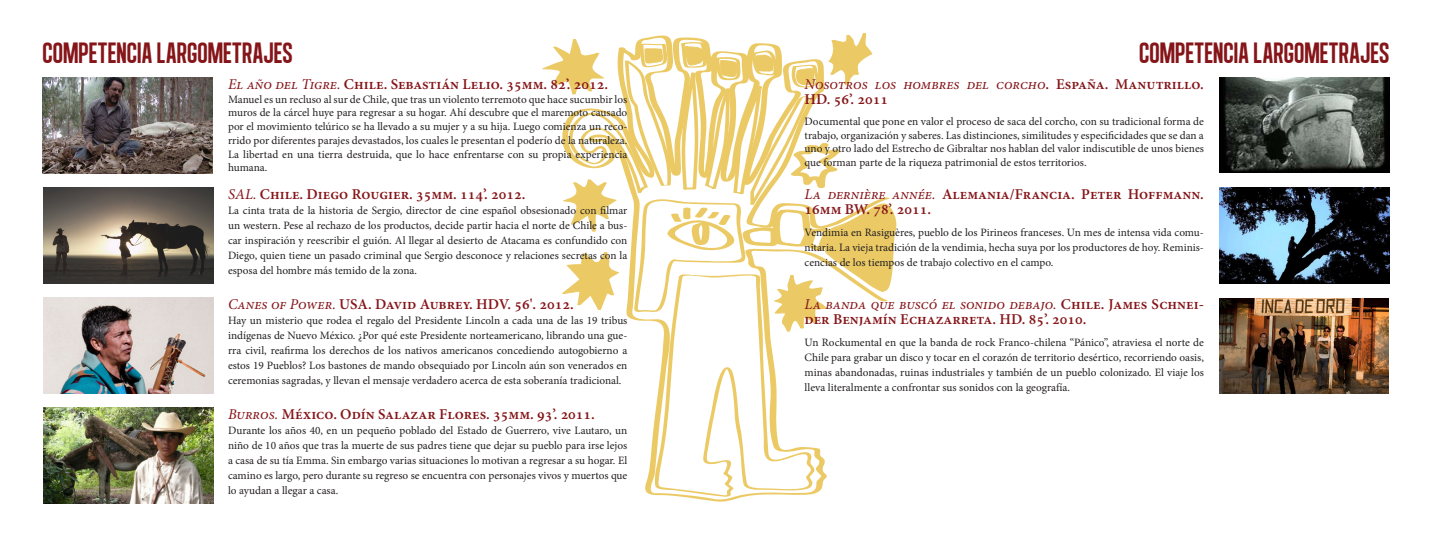
<style>
.page{position:relative;width:1432px;height:546px;background:#fff}
.page>*{position:absolute;margin:0;border:0;box-sizing:border-box;transform-origin:0 0}
.títulos{font:30px "Algre Sans NC";color:#851519}
.subtítulos{font:600 15px/15px "Minion Pro";color:#851519}
.TEXTO{font:11.25px/15px "Minion Pro";color:#231f20;text-align:justify}
.s1{font-weight:400;font-style:italic}
</style>
<div class="page">
<svg style="left:645px;top:332px;width:182px;height:170px"></svg>
<svg style="left:542px;top:33px;width:355px;height:299px"></svg>
<img style="left:43px;top:78px;width:170px;height:96px">
<img style="left:44px;top:407px;width:170px;height:96px">
<img style="left:44px;top:298px;width:170px;height:95px">
<img style="left:44px;top:188px;width:170px;height:95px">
<img style="left:1219px;top:78px;width:170px;height:94px">
<img style="left:1219px;top:188px;width:170px;height:95px">
<img style="left:1219px;top:298px;width:169px;height:95px">
<p class="títulos" style="left:43px;top:37px;width:252px">COMPETENCIA LARGOMETRAJES</p>
<p class="títulos" style="left:1139px;top:37px;width:252px">COMPETENCIA LARGOMETRAJES</p>
<p class="subtítulos" style="left:228px;top:76px;width:382px"><span class="s1">El año del Tigre.</span> Chile. Sebastián Lelio. 35mm. 82’. 2012.</p>
<p class="TEXTO" style="left:228px;top:92px;width:401px;line-height:13.8px">Manuel es un recluso al sur de Chile, que tras un violento terremoto que hace sucumbir los muros de la cárcel huye para regresar a su hogar. Ahí descubre que el maremoto causado por el movimiento telúrico se ha llevado a su mujer y a su hija. Luego comienza un reco&shy;rrido por diferentes parajes devastados, los cuales le presentan el poderío de la naturaleza.<br>La libertad en una tierra destruida, que lo hace enfrentarse con su propia experiencia humana.</p>
<p class="subtítulos" style="left:804px;top:76px;width:401px"><span class="s1">Nosotros los hombres del corcho</span>. España. Manutrillo.<br>HD. 56’. 2011</p>
<p class="TEXTO" style="left:804px;top:114px;width:401px;line-height:13.8px">Documental que pone en valor el proceso de saca del corcho, con su tradicional forma de trabajo, organización y saberes. Las distinciones, similitudes y especificidades que se dan a uno y otro lado del Estrecho de Gibraltar nos hablan del valor indiscutible de unos bienes que forman parte de la riqueza patrimonial de estos territorios.</p>
<p class="subtítulos" style="left:228px;top:186px;width:299px"><span class="s1">SAL.</span> Chile. Diego Rougier. 35mm. 114’. 2012.</p>
<p class="TEXTO" style="left:228px;top:203px;width:401px">La cinta trata de la historia de Sergio, director de cine español obsesionado con filmar un western. Pese al rechazo de los productos, decide partir hacia el norte de Chile a bus&shy;car inspiración y reescribir el guión. Al llegar al desierto de Atacama es confundido con Diego, quien tiene un pasado criminal que Sergio desconoce y relaciones secretas con la esposa del hombre más temido de la zona.</p>
<p class="subtítulos" style="left:228px;top:297px;width:347px"><span class="s1">Canes of Power.</span> USA. David Aubrey. HDV. 56'. 2012.</p>
<p class="TEXTO" style="left:228px;top:313px;width:401px">Hay un misterio que rodea el regalo del Presidente Lincoln a cada una de las 19 tribus indígenas de Nuevo México. ¿Por qué este Presidente norteamericano, librando una gue&shy;rra civil, reafirma los derechos de los nativos americanos concediendo autogobierno a estos 19 Pueblos? Los bastones de mando obsequiado por Lincoln aún son venerados en ceremonias sagradas, y llevan el mensaje verdadero acerca de esta soberanía tradicional.</p>
<p class="subtítulos" style="left:228px;top:406px;width:368px"><span class="s1">Burros.</span> México. Odín Salazar Flores. 35mm. 93’. 2011.</p>
<p class="TEXTO" style="left:228px;top:422px;width:401px">Durante los años 40, en un pequeño poblado del Estado de Guerrero, vive Lautaro, un niño de 10 años que tras la muerte de sus padres tiene que dejar su pueblo para irse lejos a casa de su tía Emma. Sin embargo varias situaciones lo motivan a regresar a su hogar. El camino es largo, pero durante su regreso se encuentra con personajes vivos y muertos que lo ayudan a llegar a casa.</p>
<p class="subtítulos" style="left:804px;top:186px;width:401px"><span class="s1">La dernière année.</span> Alemania/Francia. Peter Hoffmann.<br>16mm BW. 78’. 2011.</p>
<p class="TEXTO" style="left:804px;top:225px;width:401px">Vendimia en Rasiguères, pueblo de los Pirineos franceses. Un mes de intensa vida comu&shy;nitaria. La vieja tradición de la vendimia, hecha suya por los productores de hoy. Reminis&shy;cencias de los tiempos de trabajo colectivo en el campo.</p>
<p class="subtítulos" style="left:804px;top:297px;width:401px"><span class="s1">La banda que buscó el sonido debajo.</span> Chile. James Schnei&shy;der Benjamín Echazarreta. HD. 85’. 2010.</p>
<p class="TEXTO" style="left:804px;top:335px;width:401px">Un Rockumental en que la banda de rock Franco-chilena “Pánico”, atraviesa el norte de Chile para grabar un disco y tocar en el corazón de territorio desértico, recorriendo oasis, minas abandonadas, ruinas industriales y también de un pueblo colonizado. El viaje los lleva literalmente a confrontar sus sonidos con la geografía.</p>
</div>
